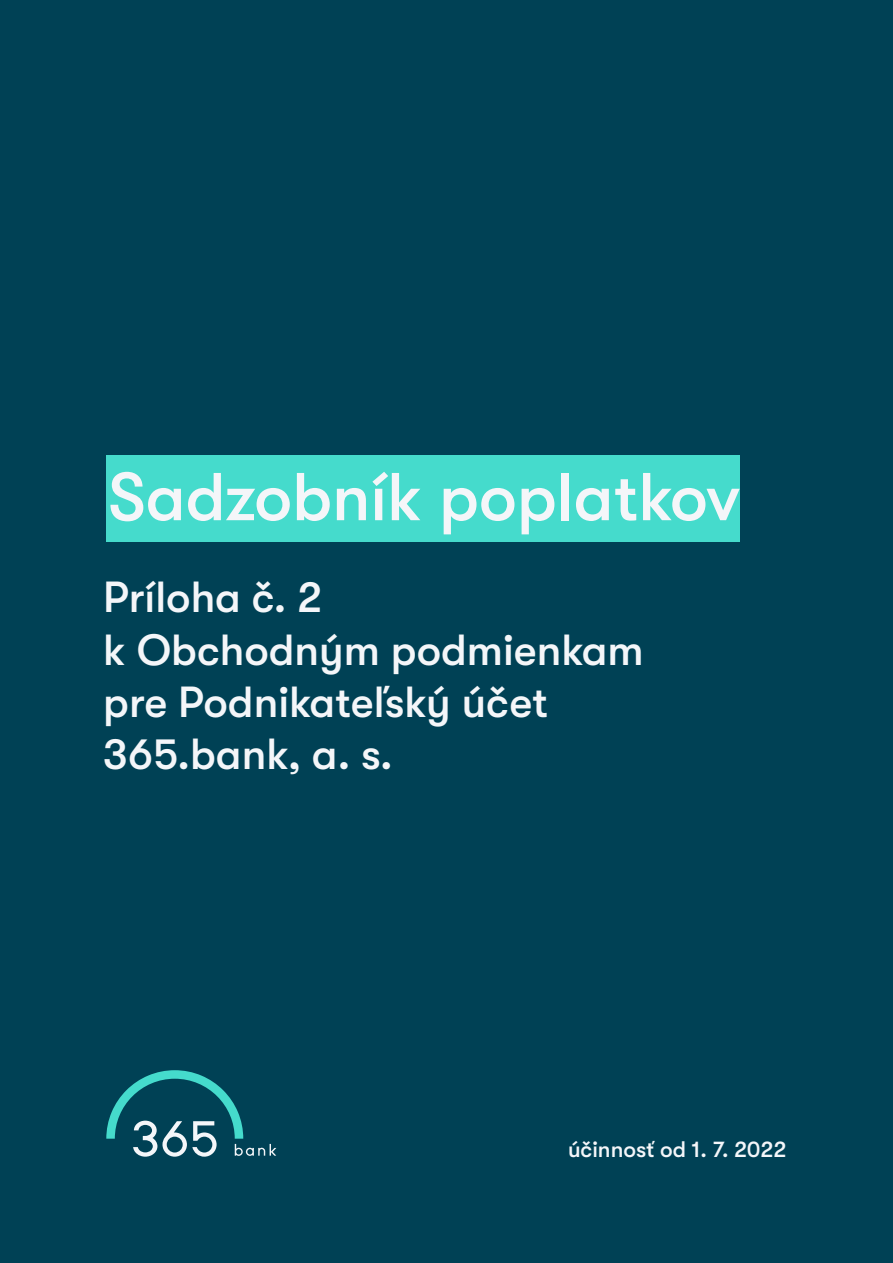
<style>
.page{position:relative;width:893px;height:1263px;background:#004155}
.page>*{position:absolute;margin:0;border:0;box-sizing:border-box;transform-origin:0 0}
.Nadpis{font:500 67.5px "GT Walsheim";color:#f4f6f9}
.t1{font:500 43.5px "GT Walsheim";color:#f4f6f9}
.t2{font:500 22.5px "GT Walsheim";color:#f4f6f9}
</style>
<div class="page">
<svg style="left:106px;top:1070px;width:170px;height:87px"></svg>
<div style="left:107px;top:455px;width:633px;height:87px;background:#45dbcc"></div>
<p class="Nadpis" style="left:108px;top:459px;width:633px">Sadzobník poplatkov</p>
<p class="t1" style="left:103px;top:573px;width:221px">Príloha č. 2</p>
<p class="t1" style="left:103px;top:625px;width:542px">k Obchodným podmienkam</p>
<p class="t1" style="left:103px;top:677px;width:446px">pre Podnikateľský účet</p>
<p class="t1" style="left:103px;top:729px;width:291px">365.bank, a. s.</p>
<p class="t2" style="left:568px;top:1136px;width:220px">účinnosť od 1. 7. 2022</p>
</div>
